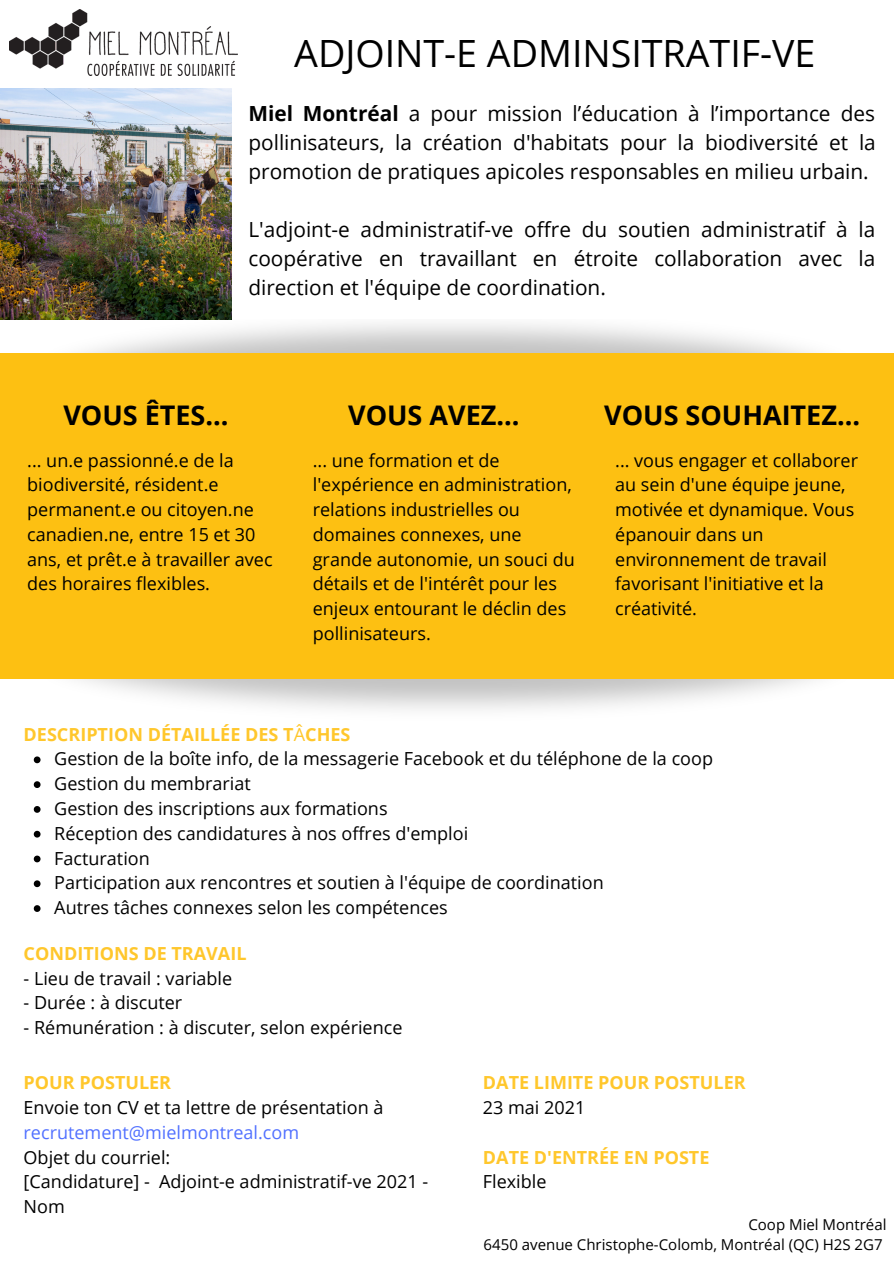
<style>
.page{position:relative;width:894px;height:1264px;background:#fff}
.page>*{position:absolute;margin:0;border:0;box-sizing:border-box;transform-origin:0 0}
.t1{font:37.5px "Open Sans";color:#000}
.t2{font:700 27px "Open Sans";color:#000}
.t3{font:20.85px/28.8px "Open Sans";color:#000;text-align:justify}
.t4{font:18px/24.8px "Open Sans";color:#000}
.t5{font:700 18px "Open Sans";color:#ffc72c}
.t6{font:15px "Open Sans";color:#000}
.s1{font-weight:700}
.s2{font-weight:400}
.s3{color:#5271ff}
</style>
<div class="page">
<img style="left:0;top:319px;width:893px;height:35px">
<div style="left:0;top:354px;width:893px;height:325px;background:#fdc012"></div>
<img style="left:0;top:88px;width:232px;height:231px">
<svg style="left:34px;top:756px;width:7px;height:7px"></svg>
<svg style="left:34px;top:781px;width:7px;height:7px"></svg>
<svg style="left:34px;top:806px;width:7px;height:6px"></svg>
<svg style="left:34px;top:830px;width:7px;height:7px"></svg>
<svg style="left:34px;top:855px;width:7px;height:7px"></svg>
<svg style="left:34px;top:880px;width:7px;height:7px"></svg>
<svg style="left:34px;top:905px;width:7px;height:6px"></svg>
<img style="left:9px;top:9px;width:228px;height:67px">
<p class="t1" style="left:294px;top:27px;width:522px">ADJOINT-E ADMINSITRATIF-VE</p>
<p class="t3" style="left:248px;top:99px;width:628px"><span class="s1">Miel Montréal</span> a pour mission l’éducation à l’importance des pollinisateurs, la création d'habitats pour la biodiversité et la promotion de pratiques apicoles responsables en milieu urbain.</p>
<p class="t3" style="left:248px;top:214px;width:628px">L'adjoint-e administratif-ve offre du soutien administratif à la coopérative en travaillant en étroite collaboration avec la direction et l'équipe de coordination.</p>
<p class="t2" style="left:63px;top:396px;width:167px">VOUS ÊTES...</p>
<p class="t2" style="left:348px;top:396px;width:173px">VOUS AVEZ...</p>
<p class="t2" style="left:604px;top:396px;width:257px">VOUS SOUHAITEZ...</p>
<p class="t4" style="left:27px;top:447px;width:247px">... un.e passionné.e de la biodiversité, résident.e permanent.e ou citoyen.ne canadien.ne, entre 15 et 30 ans, et prêt.e à travailler avec des horaires flexibles.</p>
<p class="t4" style="left:313px;top:447px;width:263px">... une formation et de l'expérience en administration, relations industrielles ou domaines connexes, une grande autonomie, un souci du détails et de l'intérêt pour les enjeux entourant le déclin des pollinisateurs.</p>
<p class="t4" style="left:615px;top:447px;width:244px">... vous engager et collaborer au sein d'une équipe jeune, motivée et dynamique. Vous épanouir dans un environnement de travail favorisant l'initiative et la créativité.</p>
<p class="t5" style="left:24px;top:721px;width:328px">DESCRIPTION DÉTAILLÉE DES T<span class="s2">Â</span>CHES</p>
<p class="t4" style="left:54px;top:746px;width:660px">Gestion de la boîte info, de la messagerie Facebook et du téléphone de la coop</p>
<p class="t4" style="left:54px;top:771px;width:198px">Gestion du membrariat</p>
<p class="t4" style="left:54px;top:795px;width:335px">Gestion des inscriptions aux formations</p>
<p class="t4" style="left:54px;top:820px;width:415px">Réception des candidatures à nos offres d'emploi</p>
<p class="t4" style="left:54px;top:845px;width:97px">Facturation</p>
<p class="t4" style="left:54px;top:870px;width:550px">Participation aux rencontres et soutien à l'équipe de coordination</p>
<p class="t4" style="left:54px;top:894px;width:395px">Autres tâches connexes selon les compétences</p>
<p class="t5" style="left:24px;top:940px;width:224px">CONDITIONS DE TRAVAIL</p>
<p class="t4" style="left:24px;top:965px;width:210px">- Lieu de travail : variable</p>
<p class="t4" style="left:24px;top:990px;width:160px">- Durée : à discuter</p>
<p class="t4" style="left:24px;top:1014px;width:380px">- Rémunération : à discuter, selon expérience</p>
<p class="t5" style="left:24px;top:1070px;width:149px">POUR POSTULER</p>
<p class="t4" style="left:24px;top:1094px;width:361px">Envoie ton CV et ta lettre de présentation à <span class="s3">recrutement@mielmontreal.com</span></p>
<p class="t4" style="left:24px;top:1144px;width:148px">Objet du courriel:</p>
<p class="t4" style="left:24px;top:1169px;width:406px">[Candidature] - Adjoint-e administratif-ve 2021 -<br>Nom</p>
<p class="t5" style="left:483px;top:1070px;width:264px">DATE LIMITE POUR POSTULER</p>
<p class="t4" style="left:483px;top:1094px;width:104px">23 mai 2021</p>
<p class="t5" style="left:483px;top:1144px;width:228px">DATE D'ENTRÉE EN POSTE</p>
<p class="t4" style="left:483px;top:1169px;width:65px">Flexible</p>
<p class="t6" style="left:748px;top:1213px;width:139px">Coop Miel Montréal</p>
<p class="t6" style="left:483px;top:1234px;width:400px">6450 avenue Christophe-Colomb, Montréal (QC) H2S 2G7</p>
</div>
